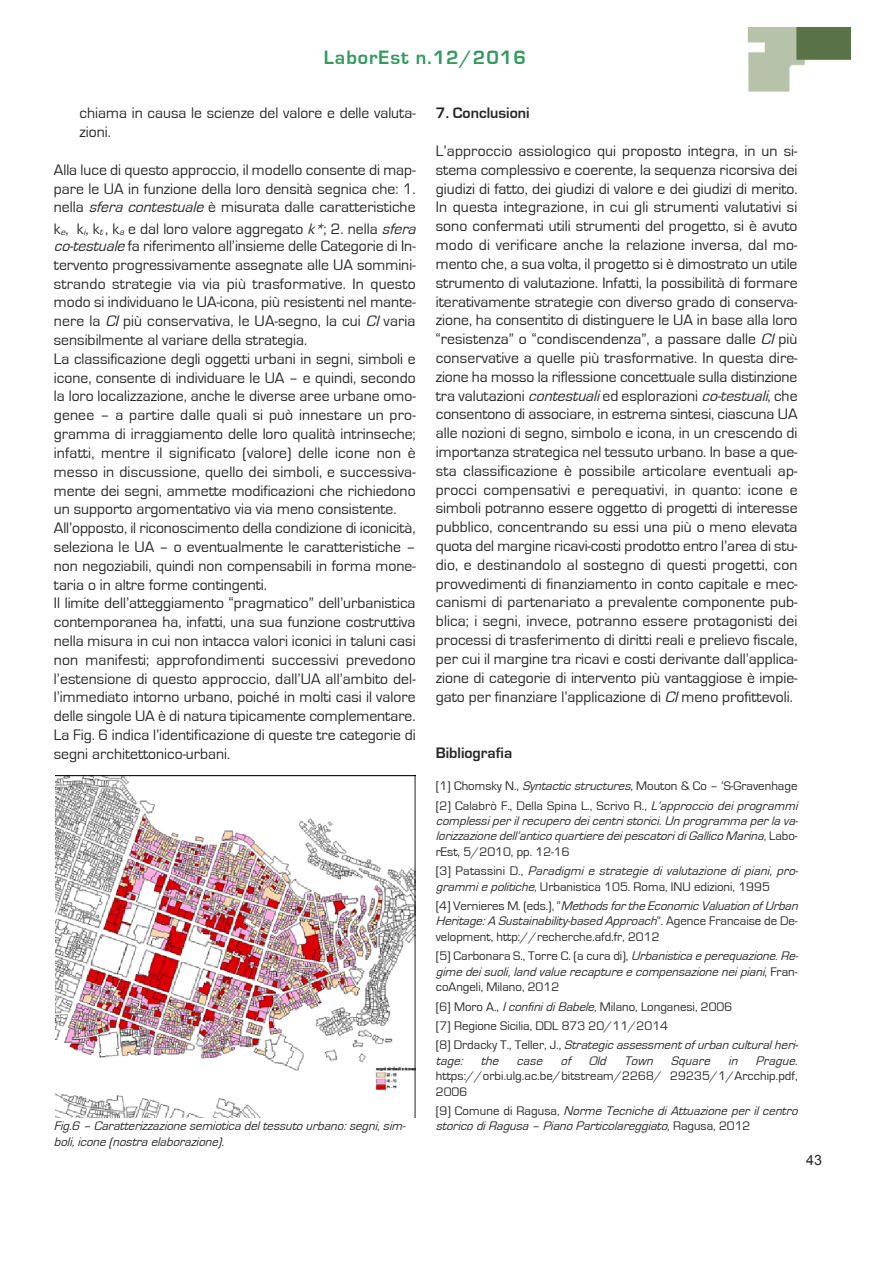
<style>
.page{position:relative;width:893px;height:1263px;background:#fff}
.page>*{position:absolute;margin:0;border:0;box-sizing:border-box;transform-origin:0 0}
.t1{font:700 19.95px "Eurostile";letter-spacing:.05em;color:#319a5d}
.t2{font:15.75px/18.8px "Eurostile";color:#272729}
.t3{font:700 15.75px "Eurostile";color:#272729}
.t4{font:14.25px "Arial";color:#272729}
.t5{font:italic 12.9px/15.5px "Eurostile";color:#272729}
.t6{font:12.9px/15.5px "Eurostile";color:#272729}
.s1{font-style:italic}
.s2{font-style:italic;font-size:9.45px}
.s3{font-style:normal}
</style>
<div class="page">
<img style="left:56px;top:775px;width:359px;height:342px">
<img style="left:747px;top:27px;width:103px;height:65px">
<p class="t1" style="left:324px;top:48px;width:204px">LaborEst n.12/2016</p>
<p class="t2" style="left:80px;top:104px;width:337px">chiama in causa le scienze del valore e delle valuta&shy;zioni.</p>
<p class="t2" style="left:54px;top:161px;width:363px;text-align:justify">Alla luce di questo approccio, il modello consente di map&shy;pare le UA in funzione della loro densità segnica che: 1. nella <span class="s1">sfera contestuale</span>è misurata dalle caratteristiche</p>
<p class="t2" style="left:54px;top:221px;width:367px;line-height:16.6px">k<span class="s2">e</span>, k<span class="s2">i</span>, k<span class="s2">t</span>, k<span class="s2">a</span> e dal loro valore aggregato <span class="s1">k*</span>; 2. nella <span class="s1">sfera co-testuale</span>fa riferimento all’insieme delle Categorie di In-</p>
<p class="t2" style="left:54px;top:256px;width:363px">tervento progressivamente assegnate alle UA sommini&shy;strando strategie via via più trasformative. In questo modo si individuano le UA-icona, più resistenti nel mante&shy;nere la <span class="s1">CI</span>più conservativa, le UA-segno, la cui <span class="s1">CI</span>varia sensibilmente al variare della strategia.<br>La classificazione degli oggetti urbani in segni, simboli e icone, consente di individuare le UA – e quindi, secondo la loro localizzazione, anche le diverse aree urbane omo&shy;genee – a partire dalle quali si può innestare un pro&shy;gramma di irraggiamento delle loro qualità intrinseche; infatti, mentre il significato (valore) delle icone non è messo in discussione, quello dei simboli, e successiva&shy;mente dei segni, ammette modificazioni che richiedono un supporto argomentativo via via meno consistente.<br>All’opposto, il riconoscimento della condizione di iconicità, seleziona le UA – o eventualmente le caratteristiche – non negoziabili, quindi non compensabili in forma mone&shy;taria o in altre forme contingenti.<br>Il limite dell’atteggiamento “pragmatico” dell’urbanistica contemporanea ha, infatti, una sua funzione costruttiva nella misura in cui non intacca valori iconici in taluni casi non manifesti; approfondimenti successivi prevedono l’estensione di questo approccio, dall’UA all’ambito del&shy;l’immediato intorno urbano, poiché in molti casi il valore delle singole UA è di natura tipicamente complementare.<br>La Fig. 6 indica l’identificazione di queste tre categorie di segni architettonico-urbani.</p>
<p class="t5" style="left:54px;top:1119px;width:355px">Fig.6 – Caratterizzazione semiotica deltessuto urbano:segni,sim&shy;boli,icone (nostra elaborazione).</p>
<p class="t3" style="left:436px;top:106px;width:95px">7. Conclusioni</p>
<p class="t2" style="left:436px;top:142px;width:363px;text-align:justify">L’approccio assiologico qui proposto integra, in un si&shy;stema complessivo e coerente, la sequenza ricorsiva dei giudizi di fatto, dei giudizi di valore e dei giudizi di merito.<br>In questa integrazione, in cui gli strumenti valutativi si sono confermati utili strumenti del progetto, si è avuto modo di verificare anche la relazione inversa, dal mo&shy;mento che, a sua volta, il progetto si è dimostrato un utile strumento di valutazione. Infatti, la possibilità di formare iterativamente strategie con diverso grado di conserva&shy;zione, ha consentito di distinguere le UA in base alla loro “resistenza” o “condiscendenza”, a passare dalle <span class="s1">CI</span>più conservative a quelle più trasformative. In questa dire&shy;zione ha mosso la riflessione concettuale sulla distinzione tra valutazioni <span class="s1">contestuali</span>ed esplorazioni <span class="s1">co-testuali</span>, che consentono di associare, in estrema sintesi, ciascuna UA alle nozioni di segno, simbolo e icona, in un crescendo di importanza strategica nel tessuto urbano. In base a que&shy;sta classificazione è possibile articolare eventuali ap&shy;procci compensativi e perequativi, in quanto: icone e simboli potranno essere oggetto di progetti di interesse pubblico, concentrando su essi una più o meno elevata quota del margine ricavi-costi prodotto entro l’area di stu&shy;dio, e destinandolo al sostegno di questi progetti, con provvedimenti di finanziamento in conto capitale e mec&shy;canismi di partenariato a prevalente componente pub&shy;blica; i segni, invece, potranno essere protagonisti dei processi di trasferimento di diritti reali e prelievo fiscale, per cui il margine tra ricavi e costi derivante dall’applica&shy;zione di categorie di intervento più vantaggiose è impie&shy;gato per finanziare l’applicazione di <span class="s1">CI</span>meno profittevoli.</p>
<p class="t3" style="left:436px;top:745px;width:78px">Bibliografia</p>
<p class="t6" style="left:436px;top:777px;width:366px;line-height:19.5px">[1] Chomsky N., <span class="s1">Syntactic structures</span>, Mouton &amp; Co – ‘S-Gravenhage [2] Calabrò F., Della Spina L., Scrivo R., <span class="s1">L’approccio dei programmi</span></p>
<p class="t5" style="left:436px;top:813px;width:366px">complessiperilrecupero deicentristorici.Un programma perla va&shy;lorizzazione dell’antico quartiere deipescatoridiGallico Marina<span class="s3">, L a b o - rEst, 5/2010, pp. 12-16</span></p>
<p class="t5" style="left:436px;top:864px;width:366px"><span class="s3">[ 3 ] P a t a s s i n i D . ,</span> Paradigmi e strategie di valutazione di piani, pro&shy;grammie politiche<span class="s3">, Urbanistica 105. Roma, INU edizioni, 1995</span></p>
<p class="t6" style="left:436px;top:899px;width:366px">[ 4 ] V e r n i e r e s M . ( e d s . ) , “ <span class="s1">Methodsforthe Economic Valuation ofUrban<br>Heritage:A Sustainability-based Approach</span>” . A g e n c e F r a n c a i s e d e D e - velopment, http://recherche.afd.fr, 2012</p>
<p class="t5" style="left:436px;top:949px;width:366px"><span class="s3">[5] Carbonara S., Torre C. (a cura di),</span> Urbanistica e perequazione.Re&shy;gime deisuoli,land value recapture e compensazione neipiani<span class="s3">, F r a n - coAngeli, Milano, 2012</span></p>
<p class="t6" style="left:436px;top:997px;width:366px;line-height:19.5px">[6] Moro A., <span class="s1">IconfinidiBabele</span>, Milano, Longanesi, 2006<br>[7] Regione Sicilia, DDL 873 20/11/2014<br>[ 8 ] D r d a c ky T . , T e l l e r , J . , <span class="s1">Strategic assessmentofurban culturalheri-</span></p>
<p class="t6" style="left:436px;top:1053px;width:364px;text-align:justify"><span class="s1">tage: the case of Old Town Square in Prague</span>. https://orbi.ulg.ac.be/bitstream/2268/ 29235/1/Arcchip.pdf, 2006</p>
<p class="t5" style="left:436px;top:1103px;width:366px"><span class="s3">[ 9 ] C o m u n e d i R a g u s a ,</span> Norme Tecniche di Attuazione per il centro storico diRagusa – Piano Particolareggiato<span class="s3">, R a g u s a , 2 0 1 2</span></p>
<p class="t4" style="left:806px;top:1152px;width:17px">43</p>
</div>
